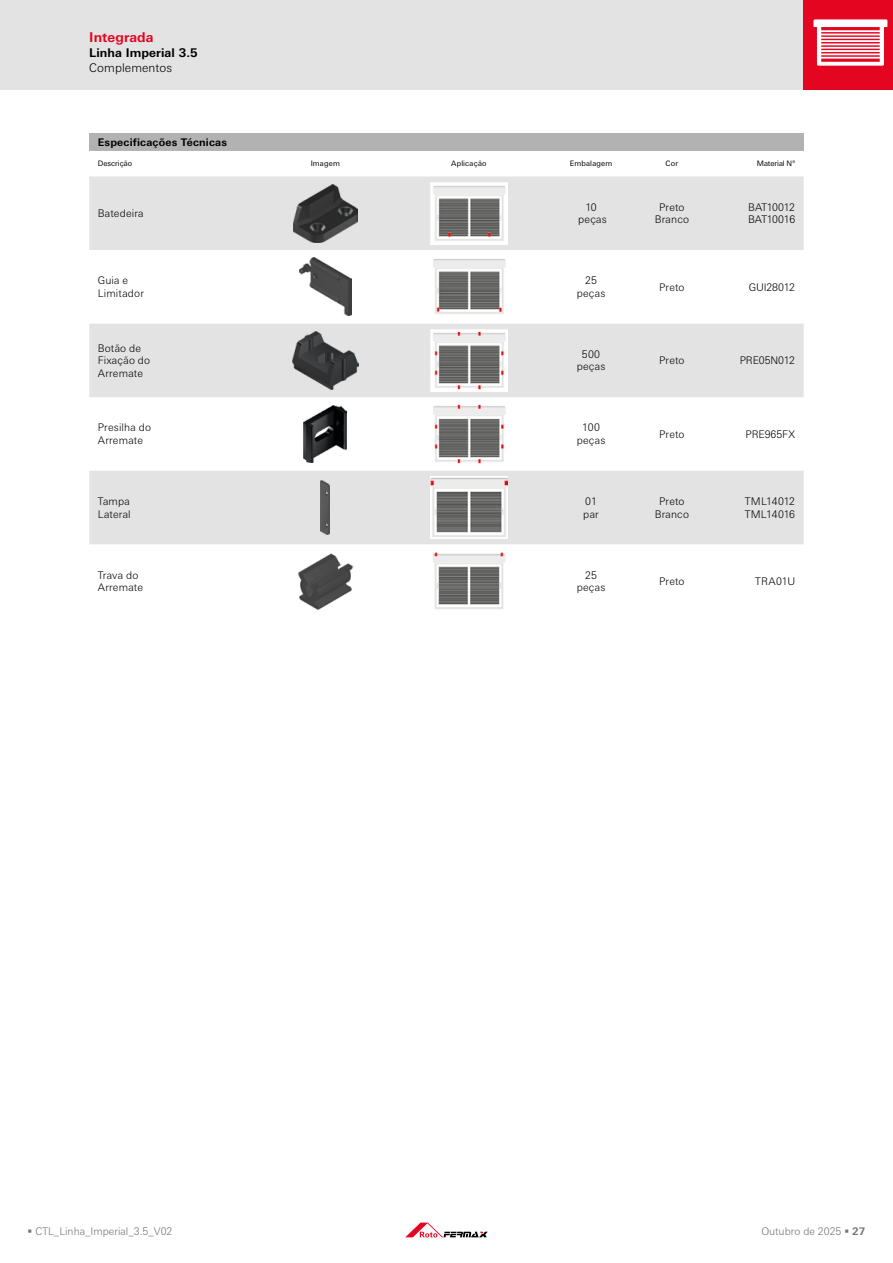
<style>
.page{position:relative;width:893px;height:1263px;background:#fff}
.page>*{position:absolute;margin:0;border:0;box-sizing:border-box;transform-origin:0 0}
.t1{font:700 13.5px "LT Univers Basic";letter-spacing:.005em;color:#e40521}
.t2{font:700 12px "LT Univers Basic";letter-spacing:.005em;color:#000}
.t3{font:300 12px "LT Univers Basic";letter-spacing:.005em;color:#000}
.t4{font:300 10.5px/12.6px "LT Univers Basic";letter-spacing:.015em;color:#000;text-align:center}
.t5{font:300 10.5px "LT Univers Basic";color:#757474}
.t6{font:300 10.5px/12.6px "LT Univers Basic";letter-spacing:-.015em;color:#000}
.t7{font:700 10.5px "LT Univers Basic";letter-spacing:.02em;color:#000}
.t8{font:300 10.5px/12.6px "LT Univers Basic";letter-spacing:-.03em;color:#000}
.t9{font:7.5px "LT Univers Basic";letter-spacing:.015em;color:#000}
.t10{font:7.5px "LT Univers Basic";letter-spacing:-.005em;color:#000}
.s1{font-weight:700}
</style>
<div class="page">
<div style="left:89px;top:134px;width:715px;height:17px;background:#b3b2b2"></div>
<svg style="left:89px;top:176px;width:715px;height:368px;fill:#e3e3e3"></svg>
<img style="left:293px;top:184px;width:65px;height:58px">
<img style="left:430px;top:182px;width:77px;height:62px">
<img style="left:299px;top:258px;width:52px;height:58px">
<img style="left:430px;top:256px;width:77px;height:62px">
<img style="left:292px;top:331px;width:66px;height:58px">
<img style="left:430px;top:329px;width:77px;height:62px">
<img style="left:304px;top:405px;width:43px;height:58px">
<img style="left:430px;top:403px;width:77px;height:62px">
<img style="left:321px;top:481px;width:9px;height:53px">
<img style="left:430px;top:476px;width:77px;height:63px">
<img style="left:298px;top:553px;width:55px;height:57px">
<img style="left:433px;top:552px;width:72px;height:57px">
<div style="left:0;top:0;width:893px;height:89px;background:#e3e3e3"></div>
<div style="left:804px;top:0;width:89px;height:89px;background:#e40521"></div>
<svg style="left:813px;top:19px;width:74px;height:47px"></svg>
<svg style="left:405px;top:1222px;width:83px;height:15px"></svg>
<p class="t1" style="left:89px;top:29px;width:66px">Integrada</p>
<p class="t2" style="left:89px;top:45px;width:110px">Linha Imperial 3.5</p>
<p class="t3" style="left:89px;top:60px;width:84px">Complementos</p>
<p class="t7" style="left:98px;top:136px;width:131px">Especificações Técnicas</p>
<p class="t9" style="left:98px;top:159px;width:36px">Descrição</p>
<p class="t9" style="left:311px;top:159px;width:31px">Imagem</p>
<p class="t9" style="left:451px;top:159px;width:37px">Aplicação</p>
<p class="t9" style="left:570px;top:159px;width:44px">Embalagem</p>
<p class="t9" style="left:666px;top:159px;width:14px">Cor</p>
<p class="t10" style="left:757px;top:159px;width:40px">Material Nº</p>
<p class="t4" style="left:98px;top:207px;width:47px">Batedeira</p>
<p class="t4" style="left:578px;top:201px;width:30px">10 peças</p>
<p class="t4" style="left:655px;top:201px;width:36px">Preto<br>Branco</p>
<p class="t8" style="left:748px;top:201px;width:49px">BAT10012<br>BAT10016</p>
<p class="t4" style="left:98px;top:274px;width:48px;text-align:left">Guia e<br>Limitador</p>
<p class="t4" style="left:577px;top:274px;width:30px">25 peças</p>
<p class="t4" style="left:659px;top:280px;width:27px">Preto</p>
<p class="t6" style="left:749px;top:280px;width:48px">GUI28012</p>
<p class="t4" style="left:98px;top:341px;width:54px;text-align:left">Botão de<br>Fixação do<br>Arremate</p>
<p class="t4" style="left:577px;top:348px;width:30px">500 peças</p>
<p class="t4" style="left:659px;top:354px;width:27px">Preto</p>
<p class="t6" style="left:740px;top:354px;width:57px">PRE05N012</p>
<p class="t4" style="left:98px;top:421px;width:55px;text-align:left">Presilha do<br>Arremate</p>
<p class="t4" style="left:577px;top:421px;width:30px">100 peças</p>
<p class="t4" style="left:659px;top:428px;width:27px">Preto</p>
<p class="t6" style="left:746px;top:428px;width:51px">PRE965FX</p>
<p class="t4" style="left:98px;top:495px;width:34px;text-align:left">Tampa<br>Lateral</p>
<p class="t4" style="left:583px;top:495px;width:17px;text-align:left">01 par</p>
<p class="t4" style="left:655px;top:495px;width:36px">Preto<br>Branco</p>
<p class="t6" style="left:745px;top:495px;width:52px">TML14012<br>TML14016</p>
<p class="t4" style="left:98px;top:568px;width:47px;text-align:left">Trava do<br>Arremate</p>
<p class="t4" style="left:577px;top:568px;width:30px">25 peças</p>
<p class="t4" style="left:659px;top:575px;width:27px">Preto</p>
<p class="t4" style="left:755px;top:575px;width:42px">TRA01U</p>
<p class="t5" style="left:28px;top:1225px;width:146px">▪ CTL_Linha_Imperial_3.5_V02</p>
<p class="t5" style="left:761px;top:1225px;width:105px">Outubro de 2025 ▪ <span class="s1">27</span></p>
</div>
